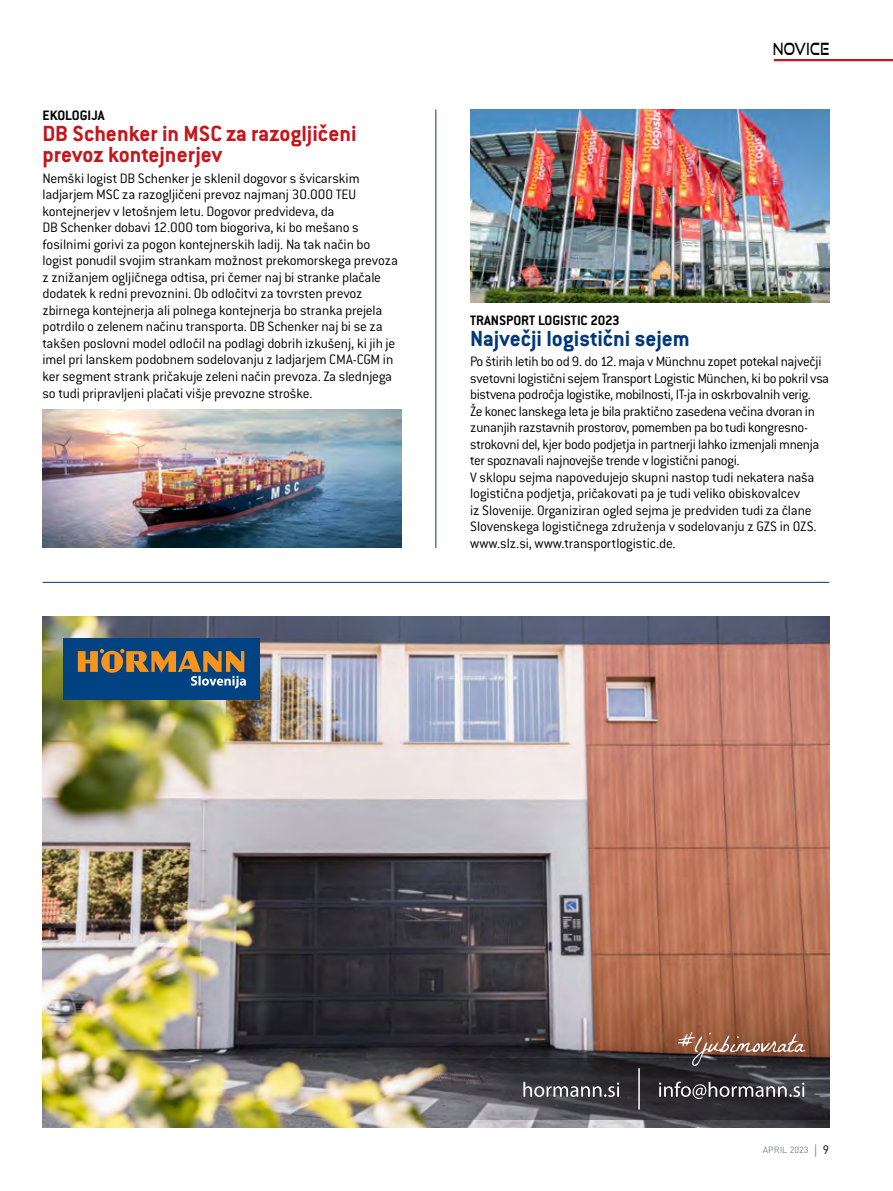
<style>
.page{position:relative;width:893px;height:1191px;background:#fff}
.page>*{position:absolute;margin:0;border:0;box-sizing:border-box;transform-origin:0 0}
.t1{font:700 24px/21px "Conduit ITCW02";color:#c4161c}
.t2{font:700 24px "Conduit ITCW02";color:#00377b}
.t3{font:16.65px "Good Times Rg";letter-spacing:.04em;color:#000;scale:.7 1}
.t4{font:300 15px/16.5px "Conduit ITCW02";letter-spacing:-.015em;color:#000}
.t5{font:700 15px "Conduit ITCW02";color:#000}
.t6{font:9px "DIN";color:#808285}
.s1{font-family:"Conduit ITCW02";font-weight:300;font-size:20.4px}
.s2{font-size:12px;color:#000}
</style>
<div class="page">
<img style="left:43px;top:617px;width:786px;height:510px">
<div style="left:64px;top:638px;width:196px;height:61px;background:#004282"></div>
<svg style="left:78px;top:649px;width:168px;height:39px"></svg>
<svg style="left:371px;top:1058px;width:458px;height:61px;background:#514e50"></svg>
<svg style="left:678px;top:1032px;width:127px;height:34px;background:#7d5b4c"></svg>
<hr style="left:638px;top:1068px;width:2px;height:41px;background:#fff">
<svg style="left:523px;top:1081px;width:96px;height:16px;background:#666569"></svg>
<svg style="left:659px;top:1081px;width:145px;height:17px;background:#5f5d61"></svg>
<hr style="left:43px;top:582px;width:786px;height:1px;background:#00377b">
<hr style="left:435px;top:109px;width:1px;height:439px;background:#00377b">
<img style="left:43px;top:409px;width:358px;height:139px">
<hr style="left:774px;top:59px;width:119px;height:2px;background:#c4161c">
<img style="left:470px;top:109px;width:359px;height:194px">
<p class="t5" style="left:43px;top:107px;width:64px">EKOLOGIJA</p>
<h1 class="t1" style="left:43px;top:123px;width:316px">DB Schenker in MSC za razogljičeni prevoz kontejnerjev</h1>
<p class="t4" style="left:43px;top:170px;width:357px">Nemški logist DB Schenker je sklenil dogovor s švicarskim ladjarjem MSC za razogljičeni prevoz najmanj 30.000 TEU kontejnerjev v letošnjem letu. Dogovor predvideva, da<br>DB Schenker dobavi 12.000 tom biogoriva, ki bo mešano s fosilnimi gorivi za pogon kontejnerskih ladij. Na tak način bo logist ponudil svojim strankam možnost prekomorskega prevoza z znižanjem ogljičnega odtisa, pri čemer naj bi stranke plačale dodatek k redni prevoznini. Ob odločitvi za tovrsten prevoz zbirnega kontejnerja ali polnega kontejnerja bo stranka prejela potrdilo o zelenem načinu transporta. DB Schenker naj bi se za takšen poslovni model odločil na podlagi dobrih izkušenj, ki jih je imel pri lanskem podobnem sodelovanju z ladjarjem CMA-CGM in ker segment strank pričakuje zeleni način prevoza. Za slednjega so tudi pripravljeni plačati višje prevozne stroške.</p>
<p class="t3" style="left:773px;top:39px;width:81px">NOVICE</p>
<p class="t5" style="left:470px;top:311px;width:151px">TRANSPORT LOGISTIC 2023</p>
<h1 class="t2" style="left:470px;top:324px;width:221px">Največji logistični sejem</h1>
<p class="t4" style="left:470px;top:353px;width:360px">Po štirih letih bo od 9. do 12. maja v Münchnu zopet potekal največji svetovni logistični sejem Transport Logistic München, ki bo pokril vsa bistvena področja logistike, mobilnosti, IT-ja in oskrbovalnih verig.<br>Že konec lanskega leta je bila praktično zasedena večina dvoran in zunanjih razstavnih prostorov, pomemben pa bo tudi kongresno&shy;strokovni del, kjer bodo podjetja in partnerji lahko izmenjali mnenja ter spoznavali najnovejše trende v logistični panogi.<br>V sklopu sejma napovedujejo skupni nastop tudi nekatera naša logistična podjetja, pričakovati pa je tudi veliko obiskovalcev<br>iz Slovenije. Organiziran ogled sejma je predviden tudi za člane Slovenskega logističnega združenja v sodelovanju z GZS in OZS. www.slz.si, www.transportlogistic.de.</p>
<p class="t6" style="left:763px;top:1144px;width:68px">APRIL 2023 <span class="s1">l</span> <span class="s2">9</span></p>
</div>
